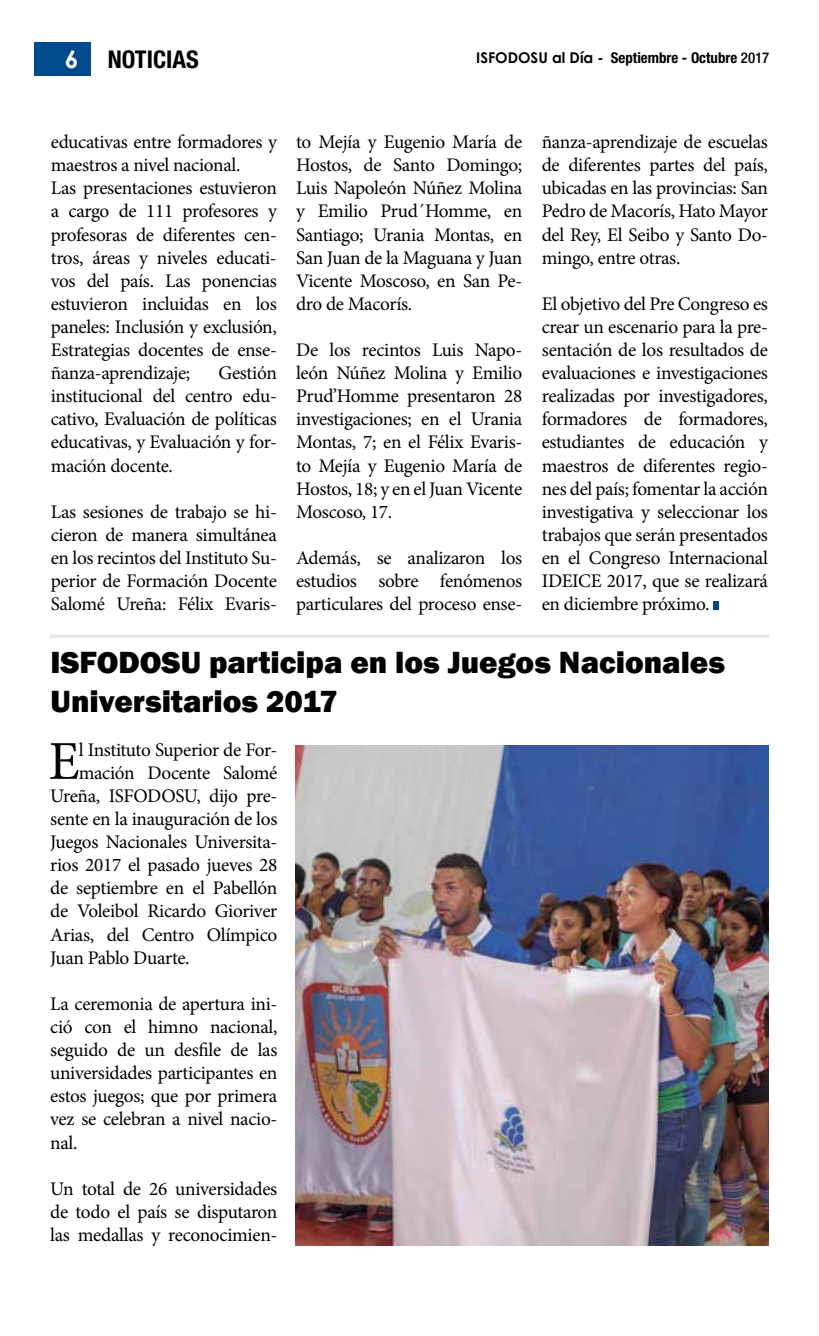
<style>
.page{position:relative;width:819px;height:1336px;background:#fff}
.page>*{position:absolute;margin:0;border:0;box-sizing:border-box;transform-origin:0 0}
.t1{font:54.77px "Minion Pro";color:#000}
.t2{font:800 31.5px/38.5px "Franklin Gothic";color:#000}
.t3{font:700 condensed 24.5px "Helvetica Neue";color:#000}
.t4{font:19.25px/23.1px "Minion Pro";letter-spacing:-.015em;color:#000;text-align:justify}
.t5{font:700 condensed 14.88px "Helvetica Neue";color:#000}
.s1{font-family:"Century Gothic";font-stretch:normal;color:#fff}
.s2{font-family:"Century Gothic";font-stretch:normal}
.s3{font-weight:500}
</style>
<div class="page">
<div style="left:34px;top:42px;width:57px;height:34px;background:#004a8d"></div>
<hr style="left:50px;top:634px;width:719px;height:4px;background:#e7e7e8">
<div style="left:713px;top:601px;width:6px;height:9px;background:#004a8d"></div>
<img style="left:296px;top:745px;width:473px;height:500px">
<p class="t3" style="left:65px;top:45px;width:135px"><span class="s1">6</span> noticias</p>
<p class="t5" style="left:476px;top:48px;width:295px"><span class="s2">ISFODOSU al Día -</span> Septiembre - Octubre <span class="s3">2017</span></p>
<p class="t4" style="left:51px;top:130px;width:228px;text-align:left">educativas entre formadores y maestros a nivel nacional.<br>Las presentaciones estuvieron a cargo de 111 profesores y profesoras de diferentes cen&shy;tros, áreas y niveles educati&shy;vos del país. Las ponencias estuvieron incluidas en los paneles: Inclusión y exclusión,<br>Estrategias docentes de ense&shy;ñanza-aprendizaje;</p>
<p class="t4" style="left:51px;top:361px;width:228px;text-indent:168px">Gestión institucional del centro edu&shy;cativo, Evaluación de políticas educativas, y Evaluación y for&shy;mación docente.</p>
<p class="t4" style="left:51px;top:500px;width:228px">Las sesiones de trabajo se hi&shy;cieron de manera simultánea en los recintos del Instituto Su&shy;perior de Formación Docente Salomé Ureña: Félix Evaris-</p>
<p class="t4" style="left:296px;top:130px;width:228px">to Mejía y Eugenio María de Hostos, de Santo Domingo; Luis Napoleón Núñez Molina y Emilio Prud´Homme, en Santiago; Urania Montas, en San Juan de la Maguana y Juan Vicente Moscoso, en San Pe&shy;dro de Macorís.</p>
<p class="t4" style="left:296px;top:338px;width:228px">De los recintos Luis Napo&shy;león Núñez Molina y Emilio Prud’Homme presentaron 28 investigaciones; en el Urania Montas, 7; en el Félix Evaris&shy;to Mejía y Eugenio María de Hostos, 18; y en el Juan Vicente Moscoso, 17.</p>
<p class="t4" style="left:296px;top:546px;width:228px">Además, se analizaron los estudios sobre fenómenos particulares del proceso ense-</p>
<p class="t4" style="left:542px;top:130px;width:228px">ñanza-aprendizaje de escuelas de diferentes partes del país, ubicadas en las provincias: San Pedro de Macorís, Hato Mayor del Rey, El Seibo y Santo Do&shy;mingo, entre otras.</p>
<p class="t4" style="left:542px;top:292px;width:228px">El objetivo del Pre Congreso es crear un escenario para la pre&shy;sentación de los resultados de evaluaciones e investigaciones realizadas por investigadores, formadores de formadores, estudiantes de educación y maestros de diferentes regio&shy;nes del país; fomentar la acción investigativa y seleccionar los trabajos que serán presentados en el Congreso Internacional IDEICE 2017, que se realizará en diciembre próximo.</p>
<h2 class="t2" style="left:50px;top:643px;width:676px">ISFODOSU participa en los Juegos Nacionales<br>Universitarios 2017</h2>
<h1 class="t1" style="left:49px;top:724px;width:33px">E</h1>
<p class="t4" style="left:79px;top:738px;width:200px">l Instituto Superior de For-</p>
<p class="t4" style="left:79px;top:761px;width:200px">mación Docente Salomé</p>
<p class="t4" style="left:50px;top:784px;width:229px">Ureña, ISFODOSU, dijo pre-</p>
<p class="t4" style="left:50px;top:807px;width:229px">sente en la inauguración de los</p>
<p class="t4" style="left:50px;top:830px;width:229px">Juegos Nacionales Universita-</p>
<p class="t4" style="left:50px;top:853px;width:229px">rios 2017 el pasado jueves 28</p>
<p class="t4" style="left:50px;top:877px;width:229px">de septiembre en el Pabellón</p>
<p class="t4" style="left:50px;top:900px;width:229px">de Voleibol Ricardo Gioriver</p>
<p class="t4" style="left:50px;top:923px;width:229px">Arias, del Centro Olímpico</p>
<p class="t4" style="left:50px;top:946px;width:141px">Juan Pablo Duarte.</p>
<p class="t4" style="left:50px;top:992px;width:229px">La ceremonia de apertura ini&shy;ció con el himno nacional, seguido de un desfile de las universidades participantes en estos juegos; que por primera vez se celebran a nivel nacio&shy;nal.</p>
<p class="t4" style="left:50px;top:1177px;width:229px">Un total de 26 universidades de todo el país se disputaron las medallas y reconocimien-</p>
</div>
